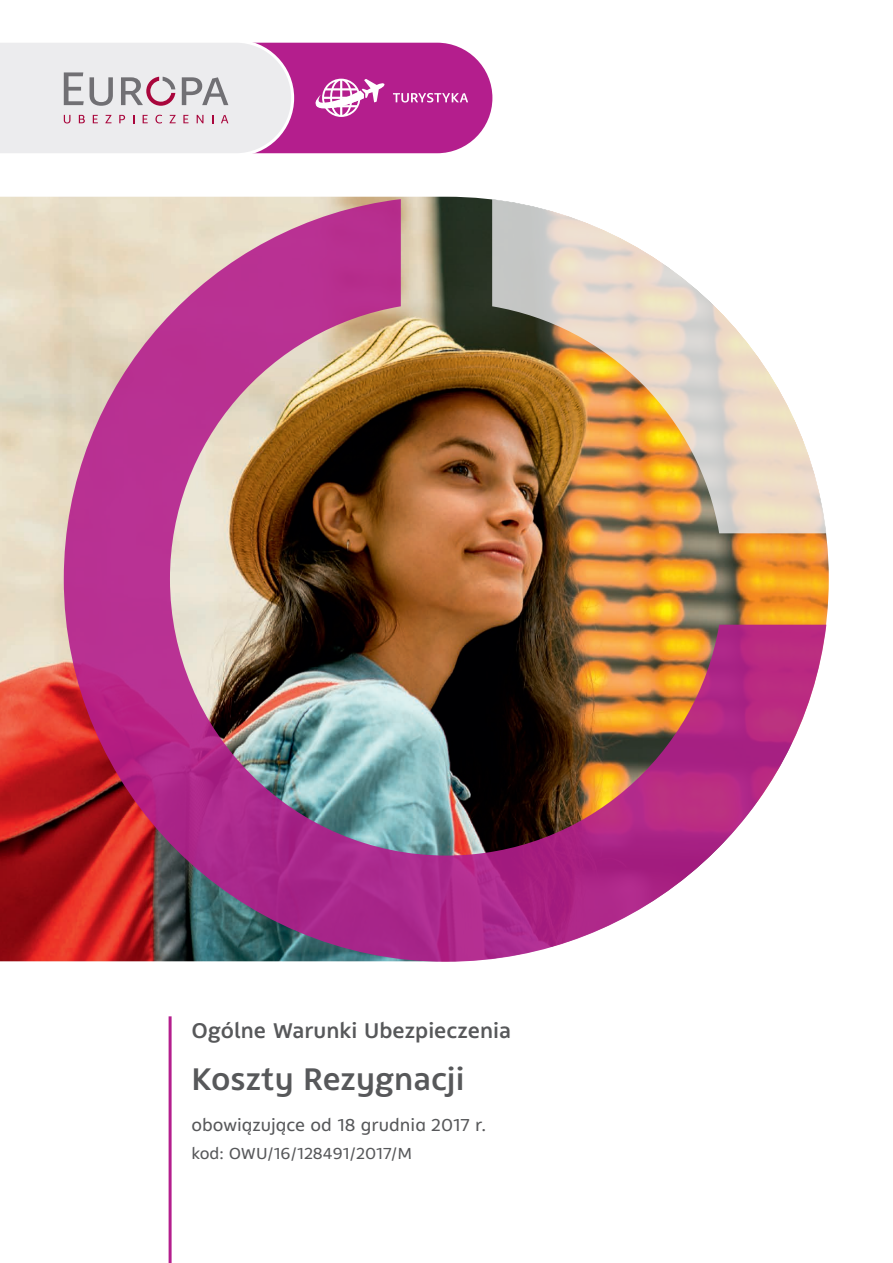
<style>
.page{position:relative;width:893px;height:1263px;background:#fff}
.page>*{position:absolute;margin:0;border:0;box-sizing:border-box;transform-origin:0 0}
.t1{font:500 35.25px "Bale";color:#57585a}
.t2{font:500 24px "Bale";color:#57585a}
.t3{font:19.5px "Bale";color:#57585a}
.t4{font:18px "Bale";color:#57585a}
</style>
<div class="page">
<hr style="left:169px;top:1016px;width:3px;height:247px;background:#b41e8d">
<img style="left:0;top:197px;width:829px;height:764px">
<img style="left:64px;top:199px;width:762px;height:763px">
<svg style="left:0;top:42px;width:492px;height:112px;background:#d49ac5"></svg>
<p class="t2" style="left:191px;top:1017px;width:321px">Ogólne Warunki Ubezpieczenia</p>
<h1 class="t1" style="left:191px;top:1060px;width:275px">Koszty Rezygnacji</h1>
<p class="t3" style="left:191px;top:1114px;width:296px">obowiązujące od 18 grudnia 2017 r.</p>
<p class="t4" style="left:191px;top:1144px;width:222px">kod: OWU/16/128491/2017/M</p>
</div>
